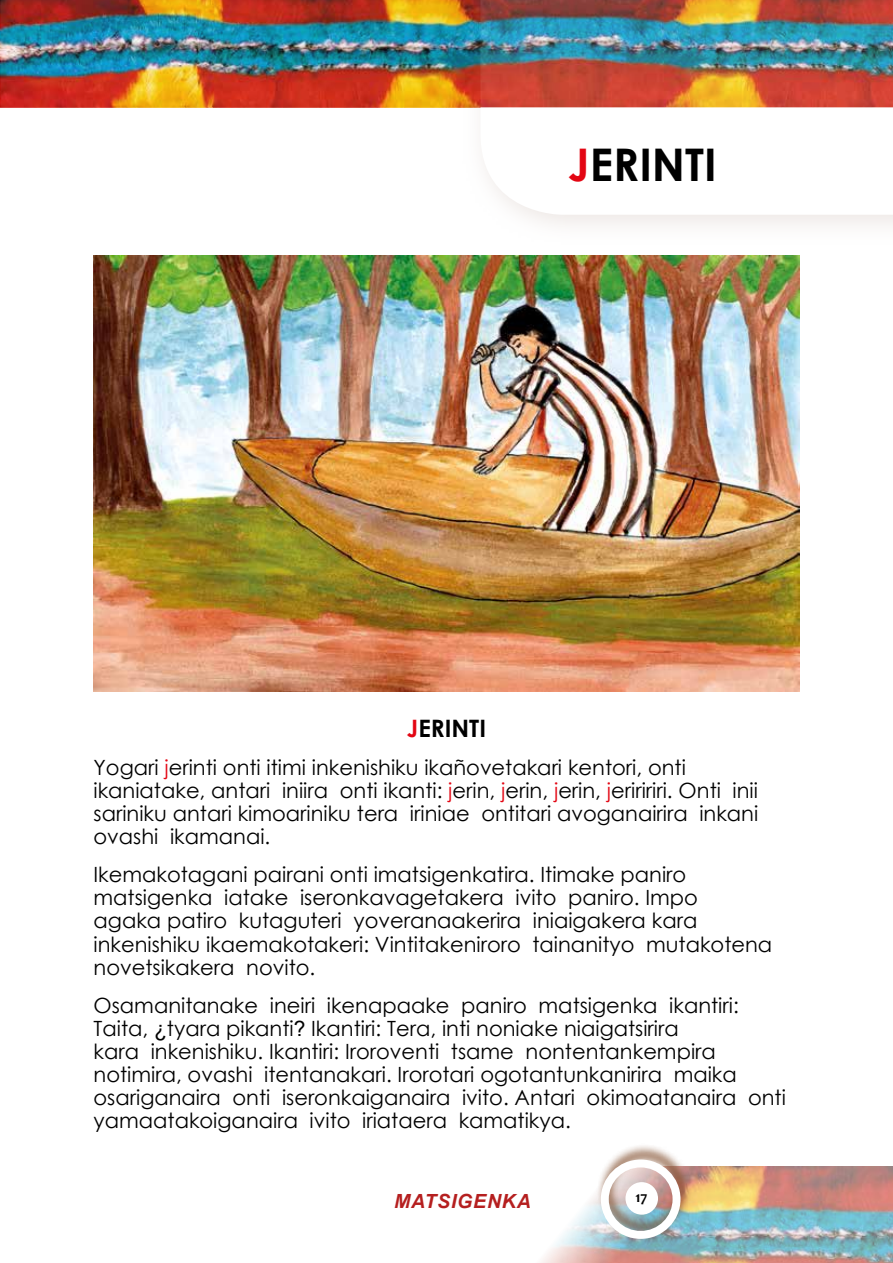
<style>
.page{position:relative;width:893px;height:1263px;background:#fff}
.page>*{position:absolute;margin:0;border:0;box-sizing:border-box;transform-origin:0 0}
.t1{font:700 45px "Century Gothic";color:#000}
.t2{font:700 24px "Century Gothic";color:#000}
.t3{font:21px/23.1px "Century Gothic";color:#000}
.t4{font:italic 700 19.5px "Arial";letter-spacing:.04em;color:#b51f1f}
.t5{font:700 15px "Candara";color:#000}
.s1{color:#e30613}
.s2{font-family:"Arial"}
</style>
<div class="page">
<img style="left:541px;top:1167px;width:352px;height:96px">
<div style="left:596px;top:1143px;width:96px;height:96px;background:#7a4320;opacity:.75"></div>
<img style="left:601px;top:1159px;width:79px;height:80px">
<div style="left:625px;top:1182px;width:33px;height:33px;background:#fff;border-radius:50%"></div>
<div style="left:462px;top:0;width:431px;height:246px;background:linear-gradient(to right,#fcfcfb,#f9f6f6)"></div>
<svg style="left:480px;top:107px;width:413px;height:108px"></svg>
<img style="left:0;top:0;width:893px;height:107px">
<img style="left:94px;top:255px;width:705px;height:436px">
<h1 class="t1" style="left:568px;top:130px;width:150px"><span class="s1">J</span>ERINTI</h1>
<p class="t2" style="left:407px;top:710px;width:81px"><span class="s1">J</span>ERINTI</p>
<p class="t3" style="left:94px;top:755px;width:666px">Yogari <span class="s1">j</span>erinti onti itimi inkenishiku ikañovetakari kentori, onti ikaniatake, antari iniira onti ikanti: <span class="s1">j</span>erin, <span class="s1">j</span>erin, <span class="s1">j</span>erin, <span class="s1">j</span>eriririri. Onti inii sariniku antari kimoariniku tera iriniae ontitari avoganairira inkani ovashi ikamanai.</p>
<p class="t3" style="left:94px;top:863px;width:680px">Ikemakotagani pairani onti imatsigenkatira. Itimake paniro matsigenka iatake iseronkavagetakera ivito paniro. Impo<br>agaka patiro kutaguteri yoveranaakerira iniaigakera kara inkenishiku ikaemakotakeri: Vintitakeniroro tainanityo mutakotena novetsikakera novito.</p>
<p class="t3" style="left:94px;top:993px;width:694px">Osamanitanake ineiri ikenapaake paniro matsigenka ikantiri:<br>Taita, <span class="s2">¿</span>tyara pikanti<span class="s2">?</span> Ikantiri: Tera, inti noniake niaigatsirira<br>kara inkenishiku. Ikantiri: Iroroventi tsame nontentankempira notimira, ovashi itentanakari. Irorotari ogotantunkanirira maika osariganaira onti iseronkaiganaira ivito. Antari okimoatanaira onti yamaatakoiganaira ivito iriataera kamatikya.</p>
<p class="t4" style="left:394px;top:1188px;width:138px">MATSIGENKA</p>
<p class="t5" style="left:635px;top:1188px;width:13px">17</p>
</div>
